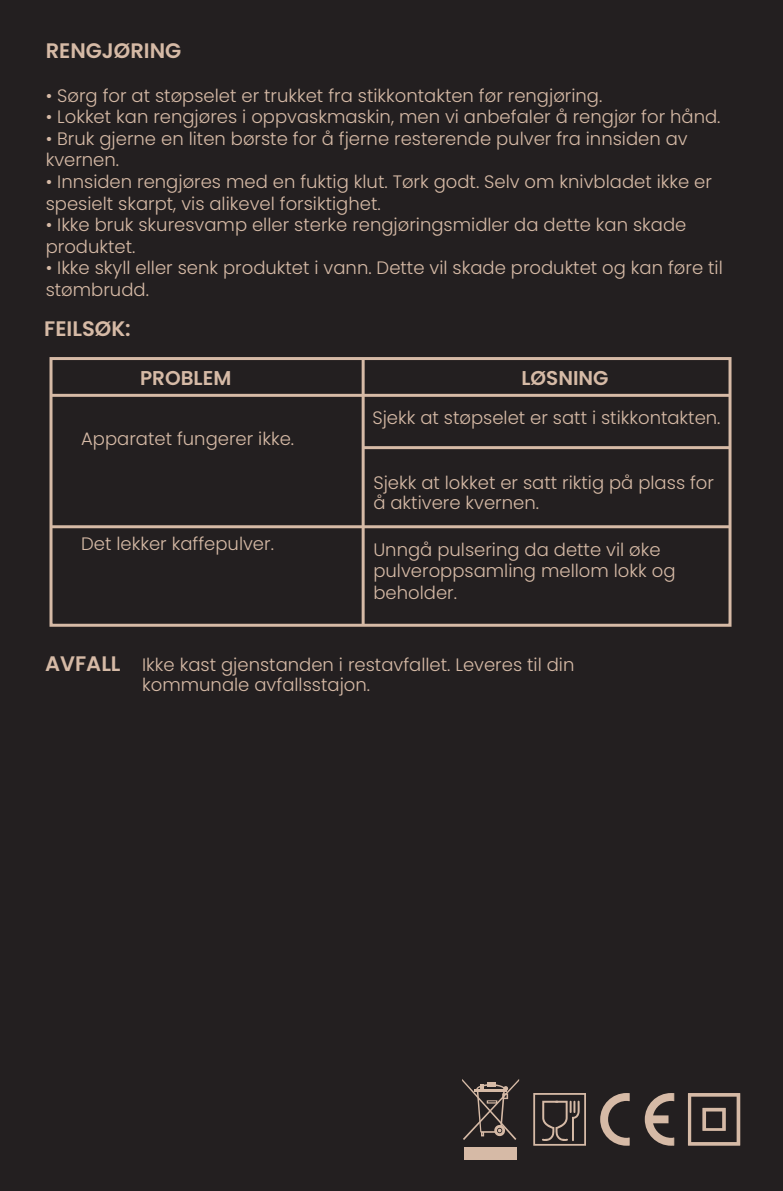
<style>
.page{position:relative;width:783px;height:1191px;background:#fff}
.page>*{position:absolute;margin:0;border:0;box-sizing:border-box;transform-origin:0 0}
.t1{font:600 21px "Poppins";color:#d6baa6}
.t2{font:600 20.1px "Poppins";color:#d6baa6}
.t3{font:300 18px/21.6px "Poppins";color:#d6baa6}
.s1{font-weight:600;font-size:21px}
</style>
<div class="page">
<div style="left:0;top:0;width:782px;height:1191px;background:#231f20"></div>
<div style="left:49px;top:357px;width:682px;height:270px;border:3px solid #d6baa6"></div>
<hr style="left:361px;top:358px;width:3px;height:267px;background:#d6baa6">
<hr style="left:51px;top:394px;width:678px;height:3px;background:#d6baa6">
<hr style="left:51px;top:525px;width:678px;height:3px;background:#d6baa6">
<hr style="left:363px;top:446px;width:366px;height:3px;background:#d6baa6">
<svg style="left:533px;top:1093px;width:53px;height:52px"></svg>
<div style="left:464px;top:1147px;width:53px;height:12px;background:#d6baa6"></div>
<svg style="left:462px;top:1079px;width:57px;height:61px"></svg>
<svg style="left:600px;top:1093px;width:29px;height:52px"></svg>
<svg style="left:644px;top:1093px;width:29px;height:52px"></svg>
<svg style="left:687px;top:1093px;width:53px;height:52px"></svg>
<p class="t1" style="left:46px;top:39px;width:137px">RENGJØRING</p>
<p class="t3" style="left:46px;top:85px;width:558px">• Sørg for at støpselet er trukket fra stikkontakten før rengjøring.</p>
<p class="t3" style="left:46px;top:106px;width:676px">• Lokket kan rengjøres i oppvaskmaskin, men vi anbefaler å rengjør for hånd.</p>
<p class="t3" style="left:46px;top:128px;width:643px">• Bruk gjerne en liten børste for å fjerne resterende pulver fra innsiden av kvernen.</p>
<p class="t3" style="left:46px;top:171px;width:667px">• Innsiden rengjøres med en fuktig klut. Tørk godt. Selv om knivbladet ikke er spesielt skarpt, vis alikevel forsiktighet.</p>
<p class="t3" style="left:46px;top:214px;width:642px">• Ikke bruk skuresvamp eller sterke rengjøringsmidler da dette kan skade produktet.</p>
<p class="t3" style="left:46px;top:257px;width:678px">• Ikke skyll eller senk produktet i vann. Dette vil skade produktet og kan føre til stømbrudd.</p>
<p class="t1" style="left:44px;top:316px;width:88px">FEILSØK:</p>
<p class="t2" style="left:140px;top:367px;width:93px">PROBLEM</p>
<p class="t2" style="left:521px;top:367px;width:89px">LØSNING</p>
<p class="t3" style="left:81px;top:428px;width:214px">Apparatet fungerer ikke.</p>
<p class="t3" style="left:81px;top:532px;width:194px">Det lekker kaffepulver.</p>
<p class="t3" style="left:372px;top:407px;width:349px">Sjekk at støpselet er satt i stikkontakten.</p>
<p class="t3" style="left:373px;top:473px;width:342px;line-height:19.8px">Sjekk at lokket er satt riktig på plass for å aktivere kvernen.</p>
<p class="t3" style="left:373px;top:539px;width:303px">Unngå pulsering da dette vil øke pulveroppsamling mellom lokk og beholder.</p>
<p class="t3" style="left:142px;top:655px;width:433px;line-height:19.8px;text-indent:-97px"><span class="s1">AVFALL</span> Ikke kast gjenstanden i restavfallet. Leveres til din kommunale avfallsstajon.</p>
</div>
